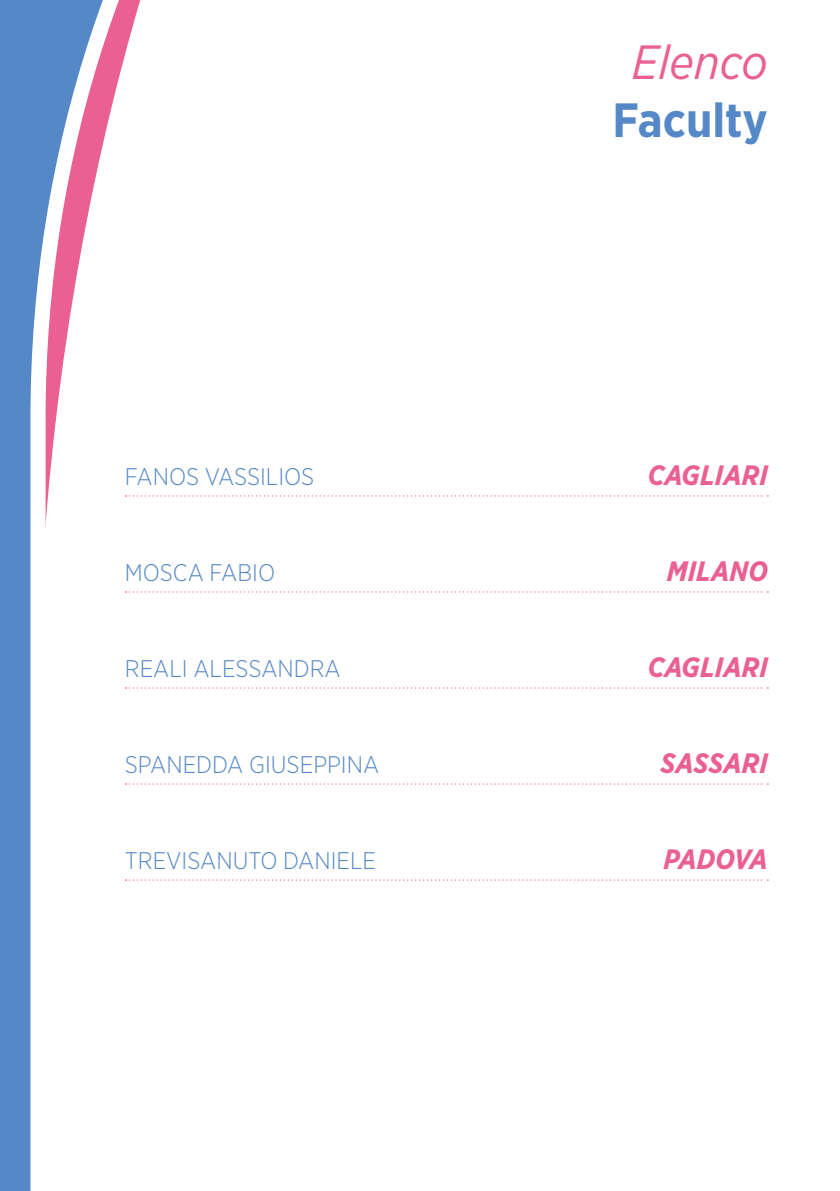
<style>
.page{position:relative;width:840px;height:1191px;background:#fff}
.page>*{position:absolute;margin:0;border:0;box-sizing:border-box;transform-origin:0 0}
.t1{font:700 48px "Gotham Narrow";color:#5588c6}
.t2{font:italic 48px "Gotham Narrow";color:#ea6092}
.t3{font:italic 700 28px "Gotham Narrow";color:#ea6092}
.t4{font:300 24px "Gotham Narrow";color:#5588c6}
</style>
<div class="page">
<div style="left:0;top:0;width:839px;height:1191px;background:#5588c6"></div>
<div style="left:36px;top:0;width:803px;height:1191px;background:#fff"></div>
<svg style="left:125px;top:495px;width:642px;height:1px"></svg>
<svg style="left:125px;top:591px;width:642px;height:1px"></svg>
<svg style="left:125px;top:687px;width:642px;height:1px"></svg>
<svg style="left:125px;top:783px;width:642px;height:1px"></svg>
<svg style="left:125px;top:879px;width:642px;height:1px"></svg>
<h1 class="t2" style="left:631px;top:32px;width:138px">Elenco</h1>
<h1 class="t1" style="left:612px;top:89px;width:157px">Faculty</h1>
<p class="t4" style="left:125px;top:462px;width:191px">FANOS VASSILIOS</p>
<p class="t3" style="left:647px;top:457px;width:122px">CAGLIARI</p>
<p class="t4" style="left:125px;top:558px;width:152px">MOSCA FABIO</p>
<p class="t3" style="left:666px;top:553px;width:103px">MILANO</p>
<p class="t4" style="left:125px;top:654px;width:217px">REALI ALESSANDRA</p>
<p class="t3" style="left:647px;top:649px;width:122px">CAGLIARI</p>
<p class="t4" style="left:125px;top:750px;width:256px">SPANEDDA GIUSEPPINA</p>
<p class="t3" style="left:660px;top:745px;width:109px">SASSARI</p>
<p class="t4" style="left:125px;top:846px;width:252px">TREVISANUTO DANIELE</p>
<p class="t3" style="left:663px;top:841px;width:106px">PADOVA</p>
</div>
